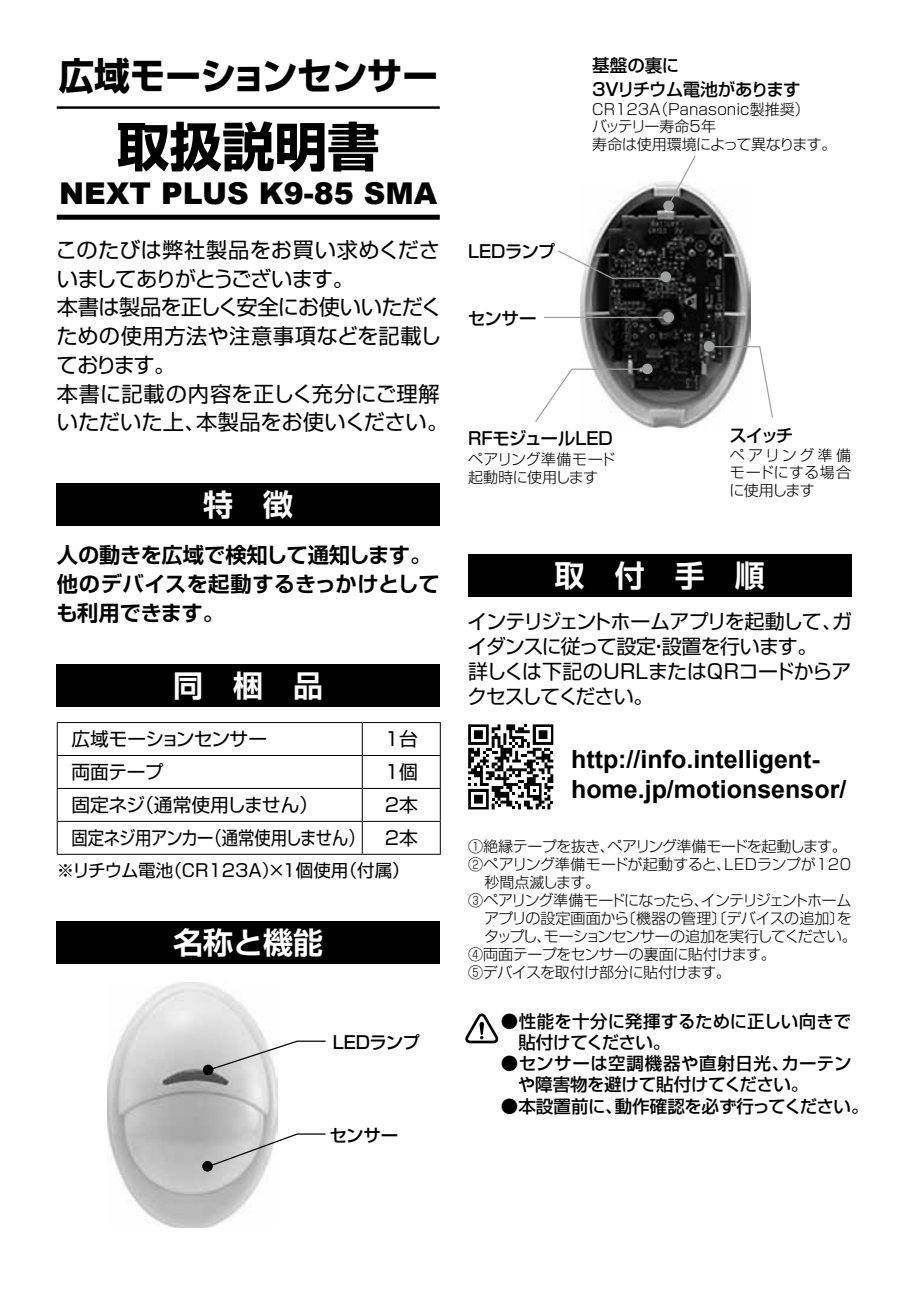
<style>
.page{position:relative;width:908px;height:1290px;background:#fff}
.page>*{position:absolute;margin:0;border:0;box-sizing:border-box;transform-origin:0 0}
.t1{font:700 52.5px "Shin Go Pro";color:#000}
.t2{font:700 37.5px "Shin Go Pro";letter-spacing:-.02em;color:#000;scale:.95 1}
.t3{font:700 30px "Shin Go Pro De";color:#fff}
.t4{font:900 30px "Arial";color:#000}
.t5{font:700 25px "Arial";color:#000}
.t6{font:700 21.25px/28.8px "Shin Go Pro De";color:#000}
.t7{font:21.25px "Shin Go Pro";letter-spacing:.01em;color:#000}
.t8{font:21.25px "Shin Go Pro";letter-spacing:-.01em;color:#000}
.t9{font:21.25px "Shin Go Pro";letter-spacing:-.04em;color:#000}
.t10{font:21.25px "Shin Go Pro";letter-spacing:.02em;color:#000}
.t11{font:21.25px "Shin Go Pro";letter-spacing:-.075em;color:#000}
.t12{font:20px/25px "Shin Go Pro";letter-spacing:-.045em;color:#000}
.t13{font:18.75px "Shin Go Pro";letter-spacing:-.02em;color:#000}
.t14{font:18.75px "Shin Go Pro";color:#000}
.t15{font:18.75px "Shin Go Pro";color:#000;scale:.87 1}
.t16{font:18.75px "Shin Go Pro";letter-spacing:-.02em;color:#000;scale:.87 1}
.t17{font:500 17.5px "Shin Go Pro";letter-spacing:-.01em;color:#000}
.t18{font:17.5px "Shin Go Pro";color:#000}
.t19{font:500 17.5px/23.8px "Shin Go Pro";letter-spacing:-.035em;color:#000}
.t20{font:500 17.5px "Shin Go Pro";letter-spacing:.03em;color:#000}
.t21{font:500 17.5px "Shin Go Pro";letter-spacing:-.03em;color:#000}
.t22{font:300 15px/17.5px "Shin Go Pro";letter-spacing:-.025em;color:#000}
.t23{font:300 15px/17.5px "Shin Go Pro";color:#000}
.t24{font:300 15px/18px "Shin Go Pro";letter-spacing:.005em;color:#000}
.t25{font:300 15px/18px "Shin Go Pro";letter-spacing:-.045em;color:#000}
.t26{font:300 15px "Shin Go Pro";letter-spacing:-.075em;color:#000}
.t27{font:300 15px "Shin Go Pro";letter-spacing:-.05em;color:#000}
.t28{font:300 15px "Shin Go Pro";letter-spacing:.01em;color:#000}
</style>
<div class="page">
<img style="left:108px;top:982px;width:169px;height:246px">
<hr style="left:57px;top:106px;width:382px;height:3px;background:#000">
<div style="left:57px;top:215px;width:382px;height:5px;background:#000"></div>
<hr style="left:57px;top:722px;width:305px;height:1px;background:#000">
<hr style="left:57px;top:723px;width:1px;height:32px;background:#000">
<hr style="left:362px;top:722px;width:78px;height:1px;background:#000">
<hr style="left:361px;top:723px;width:1px;height:32px;background:#000">
<hr style="left:439px;top:723px;width:1px;height:32px;background:#000">
<hr style="left:57px;top:755px;width:305px;height:1px;background:#000">
<hr style="left:57px;top:756px;width:1px;height:32px;background:#000">
<hr style="left:362px;top:755px;width:78px;height:1px;background:#000">
<hr style="left:361px;top:756px;width:1px;height:32px;background:#000">
<hr style="left:439px;top:756px;width:1px;height:32px;background:#000">
<hr style="left:57px;top:788px;width:305px;height:1px;background:#000">
<hr style="left:57px;top:789px;width:1px;height:32px;background:#000">
<hr style="left:362px;top:788px;width:78px;height:1px;background:#000">
<hr style="left:361px;top:789px;width:1px;height:32px;background:#000">
<hr style="left:439px;top:789px;width:1px;height:32px;background:#000">
<hr style="left:57px;top:821px;width:305px;height:1px;background:#000">
<hr style="left:57px;top:822px;width:1px;height:32px;background:#000">
<hr style="left:362px;top:821px;width:78px;height:1px;background:#000">
<hr style="left:361px;top:822px;width:1px;height:32px;background:#000">
<hr style="left:439px;top:822px;width:1px;height:32px;background:#000">
<hr style="left:57px;top:854px;width:305px;height:1px;background:#000">
<hr style="left:362px;top:854px;width:78px;height:1px;background:#000">
<div style="left:57px;top:483px;width:382px;height:43px;background:#000"></div>
<div style="left:57px;top:664px;width:382px;height:43px;background:#000"></div>
<div style="left:468px;top:554px;width:382px;height:43px;background:#000"></div>
<svg style="left:468px;top:724px;width:85px;height:85px"></svg>
<svg style="left:465px;top:1013px;width:33px;height:30px"></svg>
<div style="left:57px;top:921px;width:382px;height:43px;background:#000"></div>
<svg style="left:206px;top:1040px;width:120px;height:32px"></svg>
<svg style="left:206px;top:1133px;width:120px;height:35px"></svg>
<div style="left:203px;top:1064px;width:10px;height:11px;background:#000;border-radius:50%"></div>
<div style="left:202px;top:1161px;width:11px;height:10px;background:#000;border-radius:50%"></div>
<img style="left:580px;top:181px;width:170px;height:246px">
<svg style="left:667px;top:155px;width:29px;height:51px"></svg>
<svg style="left:557px;top:249px;width:110px;height:31px"></svg>
<svg style="left:535px;top:368px;width:113px;height:55px"></svg>
<svg style="left:706px;top:345px;width:67px;height:74px"></svg>
<hr style="left:544px;top:317px;width:125px;height:1px;background:#9fa0a0">
<div style="left:663px;top:201px;width:10px;height:10px;background:#9fa0a0;border-radius:50%"></div>
<div style="left:703px;top:341px;width:11px;height:10px;background:#9fa0a0;border-radius:50%"></div>
<div style="left:660px;top:271px;width:10px;height:11px;background:#9fa0a0;border-radius:50%"></div>
<div style="left:663px;top:312px;width:10px;height:10px;background:#9fa0a0;border-radius:50%"></div>
<div style="left:641px;top:364px;width:11px;height:10px;background:#9fa0a0;border-radius:50%"></div>
<h2 class="t2" style="left:58px;top:46px;width:401px">広域モーションセンサー</h2>
<h1 class="t1" style="left:117px;top:105px;width:264px">取扱説明書</h1>
<h3 class="t4" style="left:59px;top:172px;width:379px">NEXT PLUS K9-85 SMA</h3>
<h3 class="t7" style="left:56px;top:232px;width:386px">このたびは弊社製品をお買い求めくださ</h3>
<h3 class="t11" style="left:57px;top:261px;width:299px">いましてありがとうございます。</h3>
<h3 class="t9" style="left:57px;top:290px;width:386px">本書は製品を正しく安全にお使いいただく</h3>
<h3 class="t10" style="left:56px;top:319px;width:386px">ための使用方法や注意事項などを記載し</h3>
<h3 class="t8" style="left:57px;top:347px;width:120px">ております。</h3>
<h3 class="t7" style="left:57px;top:376px;width:384px">本書に記載の内容を正しく充分にご理解</h3>
<h3 class="t8" style="left:196px;top:405px;width:254px">本製品をお使いください。</h3>
<h3 class="t8" style="left:57px;top:405px;width:150px">いただいた上、</h3>
<h3 class="t3" style="left:203px;top:480px;width:91px">特　徴</h3>
<h3 class="t6" style="left:56px;top:538px;width:385px">人の動きを広域で検知して通知します。他のデバイスを起動するきっかけとしても利用できます。</h3>
<h3 class="t3" style="left:173px;top:661px;width:152px">同　梱　品</h3>
<p class="t13" style="left:71px;top:724px;width:197px">広域モーションセンサー</p>
<p class="t13" style="left:384px;top:724px;width:34px">1台</p>
<p class="t13" style="left:71px;top:756px;width:94px">両面テープ</p>
<p class="t13" style="left:384px;top:756px;width:34px">1個</p>
<p class="t13" style="left:71px;top:789px;width:75px">固定ネジ</p>
<p class="t14" style="left:135px;top:789px;width:184px">（通常使用しません）</p>
<p class="t13" style="left:384px;top:789px;width:34px">2本</p>
<p class="t16" style="left:71px;top:822px;width:165px">固定ネジ用アンカー</p>
<p class="t15" style="left:205px;top:822px;width:184px">（通常使用しません）</p>
<p class="t13" style="left:384px;top:822px;width:34px">2本</p>
<p class="t18" style="left:164px;top:856px;width:122px">（CR123A）×</p>
<p class="t18" style="left:339px;top:856px;width:72px">（付属(</p>
<p class="t18" style="left:282px;top:856px;width:67px">1個使用</p>
<p class="t18" style="left:57px;top:856px;width:118px">※リチウム電池</p>
<h3 class="t3" style="left:173px;top:918px;width:152px">名称と機能</h3>
<p class="t17" style="left:332px;top:1028px;width:89px">LEDランプ</p>
<p class="t17" style="left:329px;top:1120px;width:70px">センサー</p>
<p class="t17" style="left:468px;top:237px;width:89px">LEDランプ</p>
<p class="t17" style="left:467px;top:304px;width:70px">センサー</p>
<p class="t19" style="left:590px;top:51px;width:212px">基盤の裏に<br>３Vリチウム電池があります</p>
<p class="t23" style="left:592px;top:99px;width:246px">CR123 （A Panasonic製推奨(<br>バッテリー寿命5年<br>寿命は使用環境によって異なります。</p>
<p class="t17" style="left:468px;top:424px;width:146px">RFモジュールLED</p>
<p class="t22" style="left:468px;top:449px;width:148px">ペアリング準備モード起動時に使用します</p>
<p class="t17" style="left:729px;top:421px;width:65px">スイッチ</p>
<p class="t22" style="left:729px;top:445px;width:123px;text-align:justify">ペアリング準備モードにする場合に使用します</p>
<h3 class="t3" style="left:554px;top:551px;width:212px">取　付　手　順</h3>
<h3 class="t12" style="left:467px;top:606px;width:386px">インテリジェントホームアプリを起動してガ、イダンスに従って設定設置を行います。</h3>
<h3 class="t12" style="left:467px;top:631px;width:385px;text-indent:181px">・<br>詳しくは下記のURLまたはQRコードからアクセスしてください。</h3>
<h3 class="t5" style="left:570px;top:741px;width:250px">http://info.intelligent-</h3>
<h3 class="t5" style="left:570px;top:771px;width:277px">home j p. /motionsensor/</h3>
<p class="t27" style="left:607px;top:834px;width:241px">ペアリング準備モードを起動します。</p>
<p class="t22" style="left:468px;top:836px;width:148px">①絶縁テープを抜き、</p>
<p class="t24" style="left:468px;top:854px;width:264px">②ペアリング準備モードが起動すると、</p>
<p class="t22" style="left:484px;top:872px;width:117px">秒間点滅します。</p>
<p class="t26" style="left:468px;top:888px;width:385px">③ペアリング準備モードになったらインテリジェントホーム</p>
<p class="t28" style="left:723px;top:852px;width:128px">LEDランプが120</p>
<p class="t24" style="left:620px;top:890px;width:232px;text-indent:73px">、<br>〔機器の管理〕〔デバイスの追加を〕</p>
<p class="t25" style="left:484px;top:908px;width:374px">アプリの設定画面から<br>タップしモーションセンサーの追加を実行してください。</p>
<p class="t22" style="left:468px;top:926px;width:309px;text-indent:68px">、<br>④両面テープをセンサーの裏面に貼付けます。<br>⑤デバイスを取付け部分に貼付けます。</p>
<p class="t17" style="left:500px;top:1006px;width:352px">●性能を十分に発揮するために正しい向きで</p>
<p class="t21" style="left:500px;top:1028px;width:171px">　貼付けてください。</p>
<p class="t17" style="left:781px;top:1049px;width:72px">カーテン</p>
<p class="t20" style="left:500px;top:1049px;width:290px">●センサーは空調機器や直射日光、</p>
<p class="t17" style="left:500px;top:1070px;width:309px">　や障害物を避けて貼付けてください。</p>
<p class="t17" style="left:614px;top:1091px;width:255px">動作確認を必ず行ってください。</p>
<p class="t17" style="left:500px;top:1091px;width:123px">●本設置前に、</p>
</div>
